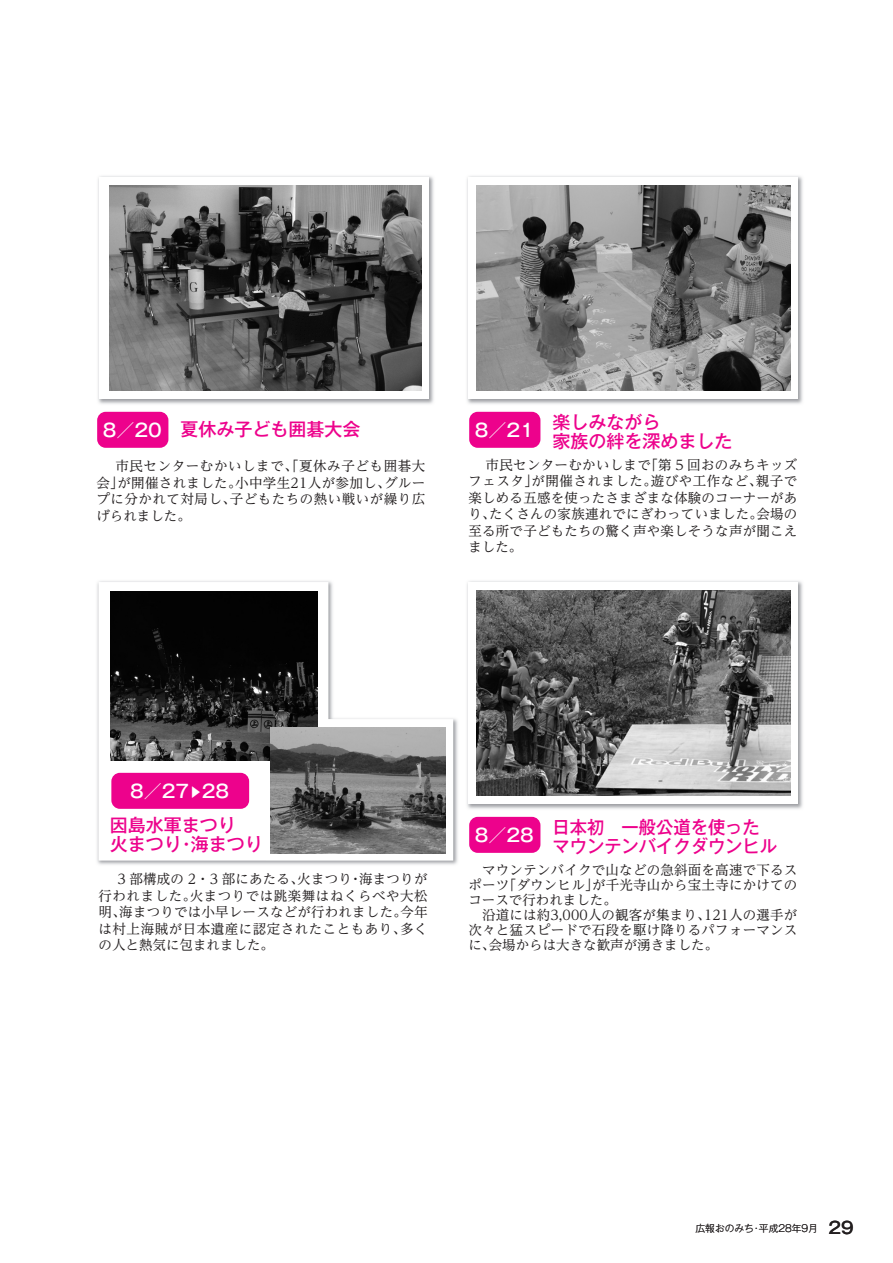
<style>
.page{position:relative;width:893px;height:1263px;background:#fff}
.page>*{position:absolute;margin:0;border:0;box-sizing:border-box;transform-origin:0 0}
.t1{font:18px/19.5px "Gothic MB101 Pro Medium 90 pv RKSJ H";color:#ed028c}
.t2{font:18px/19.5px "Gothic MB101 Pro Medium 90 pv RKSJ H";color:#ed028c;scale:.96 1}
.t3{font:18px "Gothic MB101 Pro Medium 90 pv RKSJ H";color:#fff}
.t4{font:13.5px/16.5px "UD Reimin Pro Regular 90 pv RKSJ H";letter-spacing:.015em;color:#231f20;text-align:justify}
.t5{font:9.75px "Gothic MB101 Pro Light 90 pv RKSJ H";color:#231f20}
.s1{color:#fff}
.s2{font-size:12.9px}
.s3{font-family:"Gothic MB101 Pro Medium 90 pv RKSJ H";font-size:16.5px}
</style>
<div class="page">
<img style="left:467px;top:176px;width:336px;height:228px">
<div style="left:468px;top:177px;width:330px;height:222px;background:#fff"></div>
<img style="left:98px;top:176px;width:336px;height:228px">
<div style="left:99px;top:177px;width:330px;height:222px;background:#fff"></div>
<img style="left:467px;top:581px;width:336px;height:228px">
<div style="left:468px;top:582px;width:330px;height:222px;background:#fff"></div>
<img style="left:97px;top:581px;width:361px;height:284px">
<svg style="left:99px;top:582px;width:354px;height:278px"></svg>
<img style="left:110px;top:591px;width:207px;height:169px">
<img style="left:271px;top:728px;width:174px;height:125px">
<img style="left:109px;top:185px;width:312px;height:205px">
<img style="left:476px;top:185px;width:314px;height:205px">
<img style="left:476px;top:590px;width:314px;height:205px">
<div style="left:111px;top:773px;width:138px;height:36px;background:#ed028c;border-radius:9px"></div>
<div style="left:97px;top:412px;width:71px;height:36px;background:#ed028c;border-radius:9px"></div>
<div style="left:469px;top:412px;width:71px;height:36px;background:#ed028c;border-radius:9px"></div>
<div style="left:469px;top:817px;width:71px;height:36px;background:#ed028c;border-radius:9px"></div>
<h1 class="t1" style="left:103px;top:422px;width:259px"><span class="s1">8／20</span> 夏休み子ども囲碁大会</h1>
<p class="t4" style="left:96px;top:460px;width:330px;text-indent:19px">市民センターむかいしまで、「夏休み子ども囲碁大会」が開催されました。小中学生21人が参加し、グループに分かれて対局し、子どもたちの熱い戦いが繰り広げられました。</p>
<h1 class="t3" style="left:475px;top:424px;width:60px">8／21</h1>
<h1 class="t1" style="left:552px;top:415px;width:181px">楽しみながら<br>家族の絆を深めました</h1>
<p class="t4" style="left:468px;top:458px;width:330px">　市民センターむかいしまで「第 5 回おのみちキッズフェスタ」が開催されました。遊びや工作など、親子で楽しめる五感を使ったさまざまな体験のコーナーがあり、たくさんの家族連れでにぎわっていました。会場の至る所で子どもたちの驚く声や楽しそうな声が聞こえました。</p>
<h1 class="t3" style="left:130px;top:785px;width:101px">8／27<span class="s2">▶</span>28</h1>
<h1 class="t1" style="left:110px;top:818px;width:155px">因島水軍まつり<br>火まつり・海まつり</h1>
<p class="t4" style="left:99px;top:872px;width:330px;text-indent:19px">3 部構成の 2・3 部にあたる、火まつり・海まつりが行われました。火まつりでは跳楽舞はねくらべや大松明、海まつりでは小早レースなどが行われました。今年は村上海賊が日本遺産に認定されたこともあり、多くの人と熱気に包まれました。</p>
<h1 class="t3" style="left:475px;top:829px;width:60px">8／28</h1>
<h1 class="t2" style="left:552px;top:820px;width:236px">日本初　一般公道を使ったマウンテンバイクダウンヒル</h1>
<p class="t4" style="left:468px;top:864px;width:330px;line-height:15px;text-align:left">　マウンテンバイクで山などの急斜面を高速で下るスポーツ「ダウンヒル」が千光寺山から宝土寺にかけてのコースで行われました。<br>　沿道には約3,000人の観客が集まり、121人の選手が次々と猛スピードで石段を駆け降りるパフォーマンスに、会場からは大きな歓声が湧きました。</p>
<p class="t5" style="left:696px;top:1225px;width:159px">広報おのみち・平成28年9月 <span class="s3">29</span></p>
</div>
